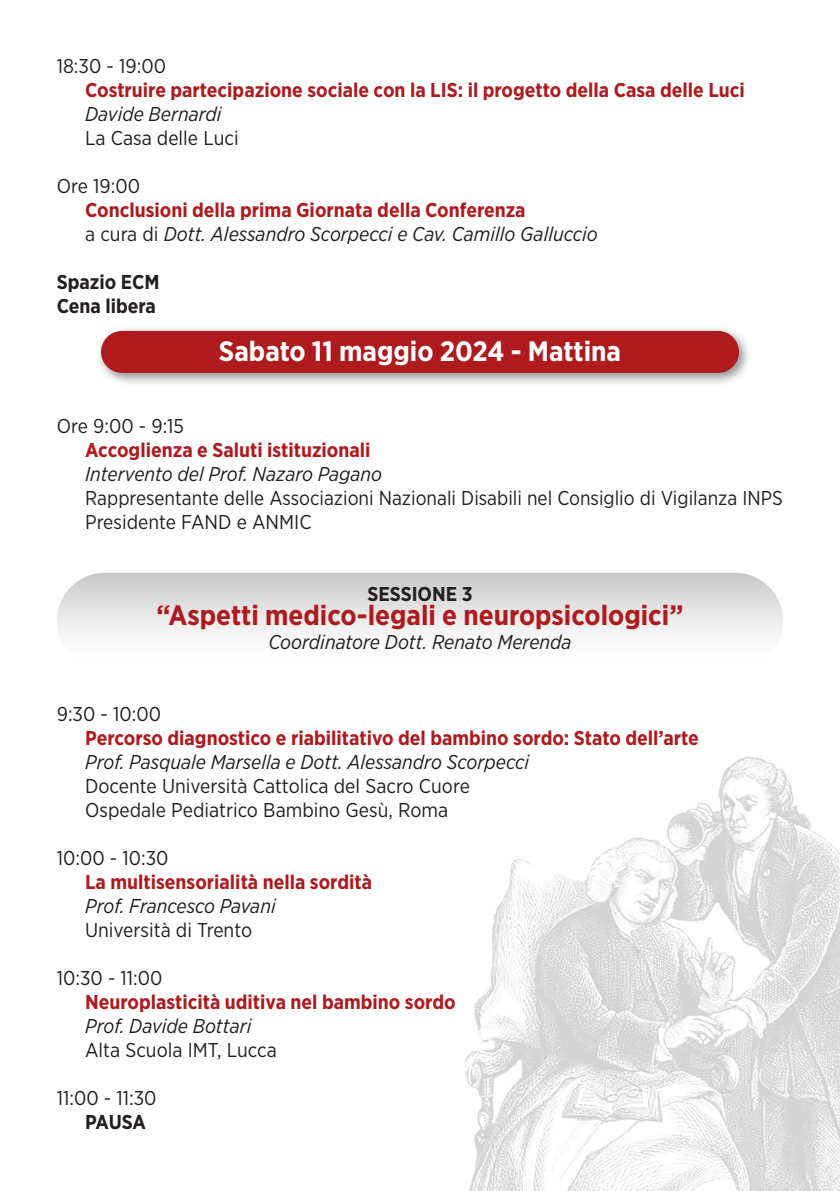
<style>
.page{position:relative;width:840px;height:1191px;background:#fff}
.page>*{position:absolute;margin:0;border:0;box-sizing:border-box;transform-origin:0 0}
.t1{font:700 28px "Gotham Narrow";color:#ae1a1e}
.t2{font:700 28px "Gotham Narrow";color:#fff}
.t3{font:20px/24px "Gotham Narrow";color:#231f20}
.t4{font:italic 20px/24px "Gotham Narrow";color:#231f20}
.t5{font:700 20px "Gotham Narrow";color:#ae1a1e}
.t6{font:700 20px/24px "Gotham Narrow";color:#231f20}
.s1{font-weight:700;font-style:normal;color:#ae1a1e}
.s2{font-style:normal}
</style>
<div class="page">
<img style="left:465px;top:756px;width:374px;height:435px">
<div style="left:57px;top:573px;width:725px;height:96px;background:linear-gradient(to bottom,#ccc,#fff);border-radius:48px"></div>
<div style="left:96px;top:325px;width:656px;height:61px;background:#231f20;opacity:.5"></div>
<div style="left:101px;top:331px;width:637px;height:42px;background:#ae1a1e;border-radius:21px"></div>
<p class="t3" style="left:57px;top:53px;width:111px">18:30 - 19:00</p>
<p class="t5" style="left:85px;top:77px;width:661px">Costruire partecipazione sociale con la LIS: il progetto della Casa delle Luci</p>
<p class="t4" style="left:85px;top:101px;width:138px">Davide Bernardi</p>
<p class="t3" style="left:85px;top:125px;width:155px">La Casa delle Luci</p>
<p class="t3" style="left:57px;top:173px;width:85px">Ore 19:00</p>
<p class="t4" style="left:85px;top:197px;width:514px"><span class="s1">Conclusioni della prima Giornata della Conferenza<br></span><span class="s2">a cura di</span> Dott. Alessandro Scorpecci e Cav. Camillo Galluccio</p>
<p class="t6" style="left:57px;top:269px;width:104px">Spazio ECM<br>Cena libera</p>
<h1 class="t2" style="left:219px;top:333px;width:403px">Sabato 11 maggio 2024 - Mattina</h1>
<p class="t3" style="left:57px;top:413px;width:129px">Ore 9:00 - 9:15</p>
<p class="t5" style="left:85px;top:437px;width:287px">Accoglienza e Saluti istituzionali</p>
<p class="t4" style="left:85px;top:461px;width:298px">Intervento del Prof. Nazaro Pagano</p>
<p class="t3" style="left:85px;top:485px;width:698px">Rappresentante delle Associazioni Nazionali Disabili nel Consiglio di Vigilanza INPS<br>Presidente FAND e ANMIC</p>
<p class="t6" style="left:367px;top:581px;width:106px">SESSIONE 3</p>
<h1 class="t1" style="left:156px;top:597px;width:528px">“Aspetti medico-legali e neuropsicologici”</h1>
<p class="t4" style="left:268px;top:629px;width:304px">Coordinatore Dott. Renato Merenda</p>
<p class="t3" style="left:57px;top:701px;width:106px">9:30 - 10:00</p>
<p class="t5" style="left:85px;top:725px;width:615px">Percorso diagnostico e riabilitativo del bambino sordo: Stato dell’arte</p>
<p class="t4" style="left:85px;top:749px;width:445px">Prof. Pasquale Marsella e Dott. Alessandro Scorpecci</p>
<p class="t3" style="left:85px;top:773px;width:386px">Docente Università Cattolica del Sacro Cuore<br>Ospedale Pediatrico Bambino Gesù, Roma</p>
<p class="t3" style="left:57px;top:845px;width:113px">10:00 - 10:30</p>
<p class="t5" style="left:85px;top:869px;width:288px">La multisensorialità nella sordità</p>
<p class="t4" style="left:85px;top:893px;width:192px">Prof. Francesco Pavani</p>
<p class="t3" style="left:85px;top:917px;width:168px">Università di Trento</p>
<p class="t3" style="left:57px;top:965px;width:107px">10:30 - 11:00</p>
<p class="t5" style="left:85px;top:989px;width:372px">Neuroplasticità uditiva nel bambino sordo</p>
<p class="t4" style="left:85px;top:1013px;width:168px">Prof. Davide Bottari</p>
<p class="t3" style="left:85px;top:1037px;width:193px">Alta Scuola IMT, Lucca</p>
<p class="t3" style="left:57px;top:1085px;width:101px">11:00 - 11:30</p>
<p class="t6" style="left:85px;top:1109px;width:62px">PAUSA</p>
</div>
